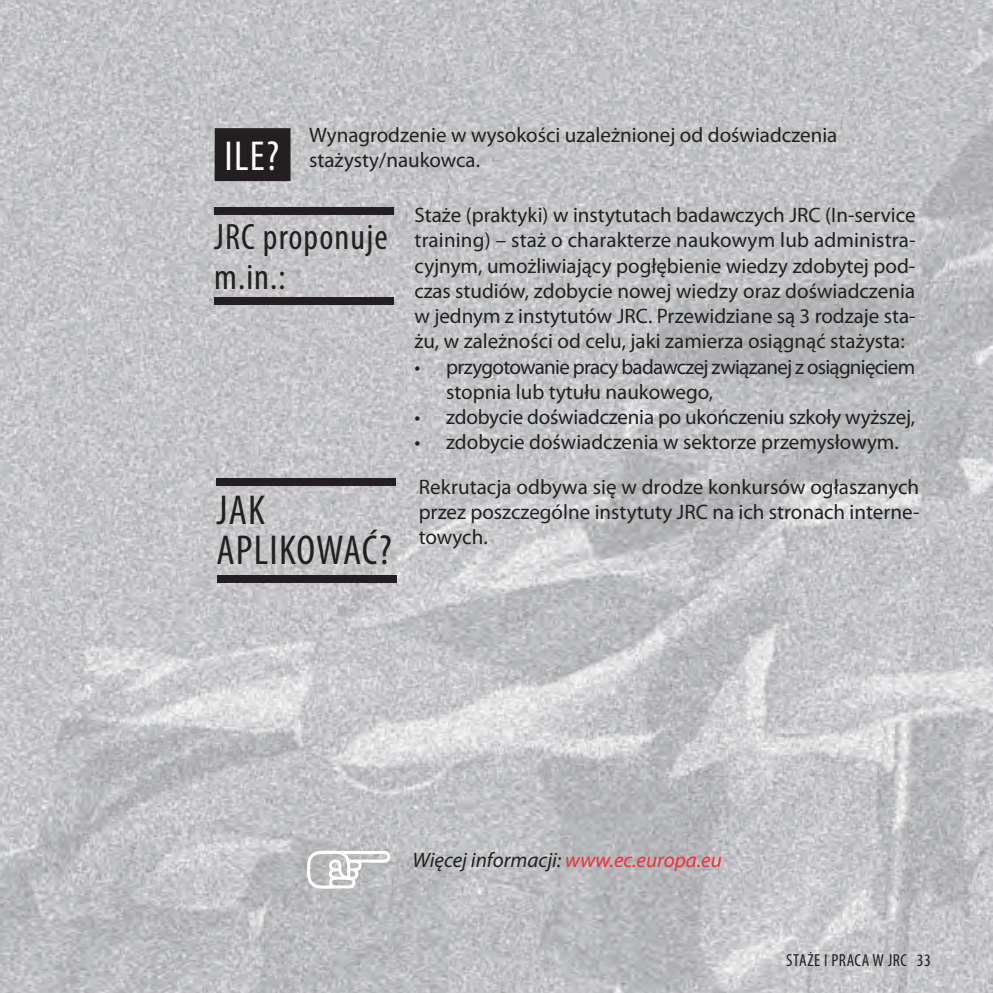
<style>
.page{position:relative;width:993px;height:993px;background:#fff}
.page>*{position:absolute;margin:0;border:0;box-sizing:border-box;transform-origin:0 0}
.t1{font:condensed 42px/40.2px "Myriad Pro";letter-spacing:.03em;color:#231f20}
.t2{font:condensed 42px "Myriad Pro";color:#fff}
.t3{font:condensed 36.75px/40.2px "Myriad Pro";letter-spacing:.03em;color:#231f20}
.t4{font:21px/25.2px "Myriad Pro";color:#231f20;text-align:justify}
.t5{font:21px/25.2px "Myriad Pro";letter-spacing:-.035em;color:#231f20}
.t6{font:italic 21px "Myriad Pro";color:#231f20}
.t7{font:condensed 17.5px "Myriad Pro";letter-spacing:.03em;color:#231f20}
.s1{color:#ee2f3e}
</style>
<div class="page">
<img style="left:0;top:0;width:992px;height:992px">
<div style="left:216px;top:478px;width:179px;height:8px;background:#231f20"></div>
<div style="left:217px;top:575px;width:179px;height:7px;background:#231f20"></div>
<div style="left:214px;top:207px;width:179px;height:8px;background:#231f20"></div>
<div style="left:214px;top:297px;width:180px;height:8px;background:#231f20"></div>
<div style="left:214px;top:128px;width:76px;height:53px;background:#231f20"></div>
<svg style="left:307px;top:850px;width:84px;height:38px"></svg>
<p class="t4" style="left:309px;top:122px;width:529px">Wynagrodzenie w wysokości uzależnionej od doświadczenia stażysty/naukowca.</p>
<p class="t4" style="left:414px;top:202px;width:502px">Staże (praktyki) w instytutach badawczych JRC (In-service training) – staż o charakterze naukowym lub administra&shy;cyjnym, umożliwiający pogłębienie wiedzy zdobytej pod&shy;czas studiów, zdobycie nowej wiedzy oraz doświadczenia w jednym z instytutów JRC. Przewidziane są 3 rodzaje sta&shy;żu, w zależności od celu, jaki zamierza osiągnąć stażysta:</p>
<p class="t5" style="left:446px;top:353px;width:470px;text-indent:-32px">• przygotowanie pracy badawczej związanej z osiągnięciem stopnia lub tytułu naukowego,</p>
<p class="t4" style="left:414px;top:404px;width:502px">• zdobycie doświadczenia po ukończeniu szkoły wyższej,</p>
<p class="t4" style="left:414px;top:429px;width:485px">• zdobycie doświadczenia w sektorze przemysłowym.</p>
<h1 class="t2" style="left:224px;top:130px;width:56px">ILE?</h1>
<h2 class="t3" style="left:214px;top:216px;width:175px">JRC proponuje m.in.:</h2>
<h1 class="t1" style="left:216px;top:489px;width:177px">JAK<br>APLIKOWAĆ?</h1>
<p class="t4" style="left:418px;top:474px;width:502px">Rekrutacja odbywa się w drodze konkursów ogłaszanych przez poszczególne instytuty JRC na ich stronach interne&shy;towych.</p>
<p class="t6" style="left:412px;top:846px;width:310px">Więcej informacji: <span class="s1">www.ec.europa.eu</span></p>
<p class="t7" style="left:786px;top:949px;width:146px">STAŻE I PRACA W JRC 33</p>
</div>
